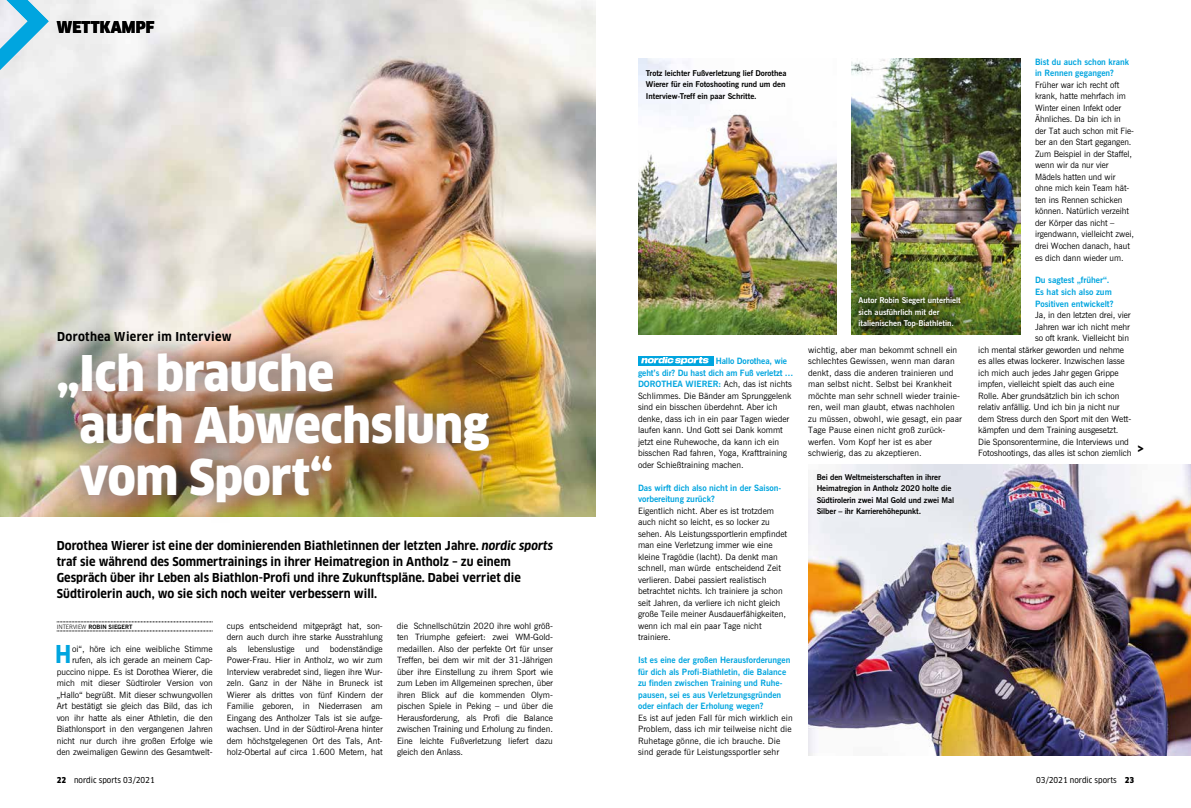
<style>
.page{position:relative;width:1191px;height:808px;background:#fff}
.page>*{position:absolute;margin:0;border:0;box-sizing:border-box;transform-origin:0 0}
.t1{font:900 48px/52px "Clan Pro Narr";color:#fff}
.t2{font:700 condensed 24px "Clan Pro";color:#00a5df}
.t3{font:900 16px "Clan Pro Narr";letter-spacing:.01em;color:#000}
.t4{font:700 13px "Clan Pro Narr";color:#000}
.t5{font:700 12px/16px "Clan Pro Narr";letter-spacing:.005em;color:#000}
.t6{font:700 12px "Clan Pro Narr";letter-spacing:.03em;color:#000}
.t7{font:8.7px/11.5px "News Gothic BT";letter-spacing:-.005em;color:#000}
.t8{font:700 8.7px/11.5px "News Gothic BT";color:#00a5df}
.t9{font:700 8px/11.5px "News Gothic BT";letter-spacing:-.01em;color:#000}
.t10{font:700 8px/11.5px "News Gothic BT";letter-spacing:-.005em;color:#fff}
.t11{font:8px "Clan Pro Narr News";color:#000}
.t12{font:700 6px "News Gothic BT";color:#000}
.s1{font-style:italic}
.s2{font-weight:300}
.s3{font-weight:700;color:#00a5df}
.s4{font-family:"Clan Pro Narr";font-weight:900}
</style>
<div class="page">
<img style="left:0;top:0;width:595px;height:516px">
<svg style="left:57px;top:622px;width:156px;height:1px"></svg>
<svg style="left:57px;top:631px;width:156px;height:1px"></svg>
<div style="left:37px;top:332px;width:473px;height:191px;background:#000;opacity:.75"></div>
<div style="left:41px;top:336px;width:466px;height:184px;background:#fff;opacity:.4"></div>
<img style="left:808px;top:464px;width:383px;height:291px">
<div style="left:638px;top:356px;width:75px;height:9px;background:#00a5df"></div>
<svg style="left:641px;top:357px;width:67px;height:7px"></svg>
<img style="left:638px;top:58px;width:198px;height:276px">
<img style="left:851px;top:58px;width:169px;height:191px">
<div style="left:640px;top:64px;width:152px;height:42px;background:#fff"></div>
<div style="left:811px;top:468px;width:148px;height:53px;background:#eef0f4"></div>
<img style="left:851px;top:249px;width:169px;height:85px">
<svg style="left:851px;top:288px;width:118px;height:47px"></svg>
<div style="left:852px;top:291px;width:114px;height:42px;background:#000;opacity:.75"></div>
<svg style="left:0;top:0;width:49px;height:70px;background:#95d2e8"></svg>
<h3 class="t3" style="left:57px;top:18px;width:99px">WETTKAMPF</h3>
<h3 class="t6" style="left:57px;top:329px;width:176px">Dorothea Wierer im Interview</h3>
<h1 class="t1" style="left:79px;top:348px;width:412px;text-indent:-23px">„Ich brauche<br>auch Abwechslung vom Sport“</h1>
<p class="t5" style="left:57px;top:538px;width:498px">Dorothea Wierer ist eine der dominierenden Biathletinnen der letzten Jahre. <span class="s1">nordic sports </span>traf sie während des Sommertrainings in ihrer Heimatregion in Antholz – zu einem Gespräch über ihr Leben als Biathlon-Profi und ihre Zukunftspläne. Dabei verriet die Südtirolerin auch, wo sie sich noch weiter verbessern will.</p>
<p class="t12" style="left:57px;top:623px;width:77px"><span class="s2">INTERVIEW</span> ROBIN SIEGERT</p>
<p class="t7" style="left:227px;top:620px;width:157px;text-align:justify">cups entscheidend mitgeprägt hat, son&shy;dern auch durch ihre starke Ausstrahlung als lebenslustige und bodenständige Power-Frau. Hier in Antholz, wo wir zum Interview verabredet sind, liegen ihre Wur&shy;zeln. Ganz in der Nähe in Bruneck ist Wierer als drittes von fünf Kindern der Familie geboren, in Niederrasen am Eingang des Antholzer Tals ist sie aufge&shy;wachsen. Und in der Südtirol-Arena hinter dem höchstgelegenen Ort des Tals, Ant&shy;holz-Obertal auf circa 1.600 Metern, hat</p>
<p class="t7" style="left:397px;top:620px;width:157px;text-align:justify">die Schnellschützin 2020 ihre wohl größ&shy;ten Triumphe gefeiert: zwei WM-Gold&shy;medaillen. Also der perfekte Ort für unser Treffen, bei dem wir mit der 31-Jährigen über ihre Einstellung zu ihrem Sport wie zum Leben im Allgemeinen sprechen, über ihren Blick auf die kommenden Olym&shy;pischen Spiele in Peking – und über die Herausforderung, als Profi die Balance zwischen Training und Erholung zu finden.<br>Eine leichte Fußverletzung liefert dazu gleich den Anlass.</p>
<h2 class="t2" style="left:55px;top:640px;width:18px">H</h2>
<p class="t7" style="left:57px;top:643px;width:157px;text-align:right">oi“, höre ich eine weibliche Stimme rufen, als ich gerade an meinem Cap&shy;puccino nippe. Es ist Dorothea Wierer, die mich mit dieser Südtiroler Version von „Hallo“ begrüßt. Mit dieser schwungvollen Art bestätigt sie gleich das Bild, das ich von ihr hatte als einer Athletin, die den Biathlonsport in den vergangenen Jahren nicht nur durch ihre großen Erfolge wie den zweimaligen Gewinn des Gesamtwelt-</p>
<p class="t9" style="left:646px;top:67px;width:142px">Trotz leichter Fußverletzung lief Dorothea<br>Wierer für ein Fotoshooting rund um den<br>Interview-Treff ein paar Schritte.</p>
<p class="t7" style="left:638px;top:355px;width:157px;text-indent:78px"><span class="s3">Hallo Dorothea, wie geht’s dir? Du hast dich am Fuß verletzt … DOROTHEA WIERER:</span> Ach, das ist nichts Schlimmes. Die Bänder am Sprunggelenk sind ein bisschen überdehnt. Aber ich denke, dass ich in ein paar Tagen wieder laufen kann. Und Gott sei Dank kommt jetzt eine Ruhewoche, da kann ich ein bisschen Rad fahren, Yoga, Krafttraining oder Schießtraining machen.</p>
<p class="t8" style="left:638px;top:482px;width:145px">Das wirft dich also nicht in der Saison&shy;vorbereitung zurück?</p>
<p class="t7" style="left:638px;top:505px;width:151px">Eigentlich nicht. Aber es ist trotzdem auch nicht so leicht, es so locker zu sehen. Als Leistungssportlerin empfindet man eine Verletzung immer wie eine kleine Tragödie (lacht). Da denkt man schnell, man würde entscheidend Zeit verlieren. Dabei passiert realistisch betrachtet nichts. Ich trainiere ja schon seit Jahren, da verliere ich nicht gleich große Teile meiner Ausdauerfähigkeiten, wenn ich mal ein paar Tage nicht trainiere.</p>
<p class="t8" style="left:638px;top:654px;width:154px">Ist es eine der großen Herausforderungen für dich als Profi-Biathletin, die Balance zu finden zwischen Training und Ruhe&shy;pausen, sei es aus Verletzungsgründen oder einfach der Erholung wegen?</p>
<p class="t7" style="left:638px;top:712px;width:156px">Es ist auf jeden Fall für mich wirklich ein Problem, dass ich mir teilweise nicht die Ruhetage gönne, die ich brauche. Die sind gerade für Leistungssportler sehr</p>
<p class="t10" style="left:858px;top:294px;width:104px">Autor Robin Siegert unterhielt sich ausführlich mit der italienischen Top--Biathletin.</p>
<p class="t7" style="left:808px;top:344px;width:155px">wichtig, aber man bekommt schnell ein schlechtes Gewissen, wenn man daran denkt, dass die anderen trainieren und man selbst nicht. Selbst bei Krankheit möchte man sehr schnell wieder trainie&shy;ren, weil man glaubt, etwas nachholen zu müssen, obwohl, wie gesagt, ein paar Tage Pause einen nicht groß zurück&shy;werfen. Vom Kopf her ist es aber schwierig, das zu akzeptieren.</p>
<p class="t9" style="left:816px;top:471px;width:139px">Bei den Weltmeisterschaften in ihrer Heimatregion in Antholz 2020 holte die Südtirolerin zwei Mal Gold und zwei Mal Silber – ihr Karrierehöhepunkt.</p>
<p class="t8" style="left:1035px;top:56px;width:96px">Bist du auch schon krank in Rennen gegangen?</p>
<p class="t7" style="left:1035px;top:79px;width:101px">Früher war ich recht oft krank, hatte mehrfach im<br>Winter einen Infekt oder<br>Ähnliches. Da bin ich in der Tat auch schon mit Fie&shy;ber an den Start gegangen.<br>Zum Beispiel in der Staffel, wenn wir da nur vier<br>Mädels hatten und wir ohne mich kein Team hät&shy;ten ins Rennen schicken können. Natürlich verzeiht der Körper das nicht – irgendwann, vielleicht zwei, drei Wochen danach, haut es dich dann wieder um.</p>
<p class="t8" style="left:1035px;top:275px;width:80px">Du sagtest „früher“.<br>Es hat sich also zum<br>Positiven entwickelt?</p>
<p class="t7" style="left:1035px;top:309px;width:97px">Ja, in den letzten drei, vier</p>
<p class="t7" style="left:1035px;top:321px;width:96px">Jahren war ich nicht mehr</p>
<p class="t7" style="left:1035px;top:332px;width:95px">so oft krank. Vielleicht bin</p>
<p class="t7" style="left:978px;top:344px;width:147px">ich mental stärker geworden und nehme</p>
<p class="t7" style="left:978px;top:355px;width:148px">es alles etwas lockerer. Inzwischen lasse</p>
<p class="t7" style="left:978px;top:367px;width:142px">ich mich auch jedes Jahr gegen Grippe</p>
<p class="t7" style="left:978px;top:378px;width:137px">impfen, vielleicht spielt das auch eine</p>
<p class="t7" style="left:978px;top:390px;width:142px">Rolle. Aber grundsätzlich bin ich schon</p>
<p class="t7" style="left:978px;top:401px;width:143px">relativ anfällig. Und ich bin ja nicht nur</p>
<p class="t7" style="left:978px;top:413px;width:154px">dem Stress durch den Sport mit den Wett-</p>
<p class="t7" style="left:978px;top:424px;width:142px">kämpfen und dem Training ausgesetzt.</p>
<p class="t7" style="left:978px;top:436px;width:152px">Die Sponsorentermine, die Interviews und</p>
<p class="t7" style="left:978px;top:447px;width:155px">Fotoshootings, das alles ist schon ziemlich</p>
<h3 class="t4" style="left:1137px;top:440px;width:9px">&gt;</h3>
<p class="t11" style="left:57px;top:775px;width:100px"><span class="s4">22</span> nordic sports 03/2021</p>
<p class="t11" style="left:1036px;top:775px;width:100px">03/2021 nordic sports <span class="s4">23</span></p>
</div>
